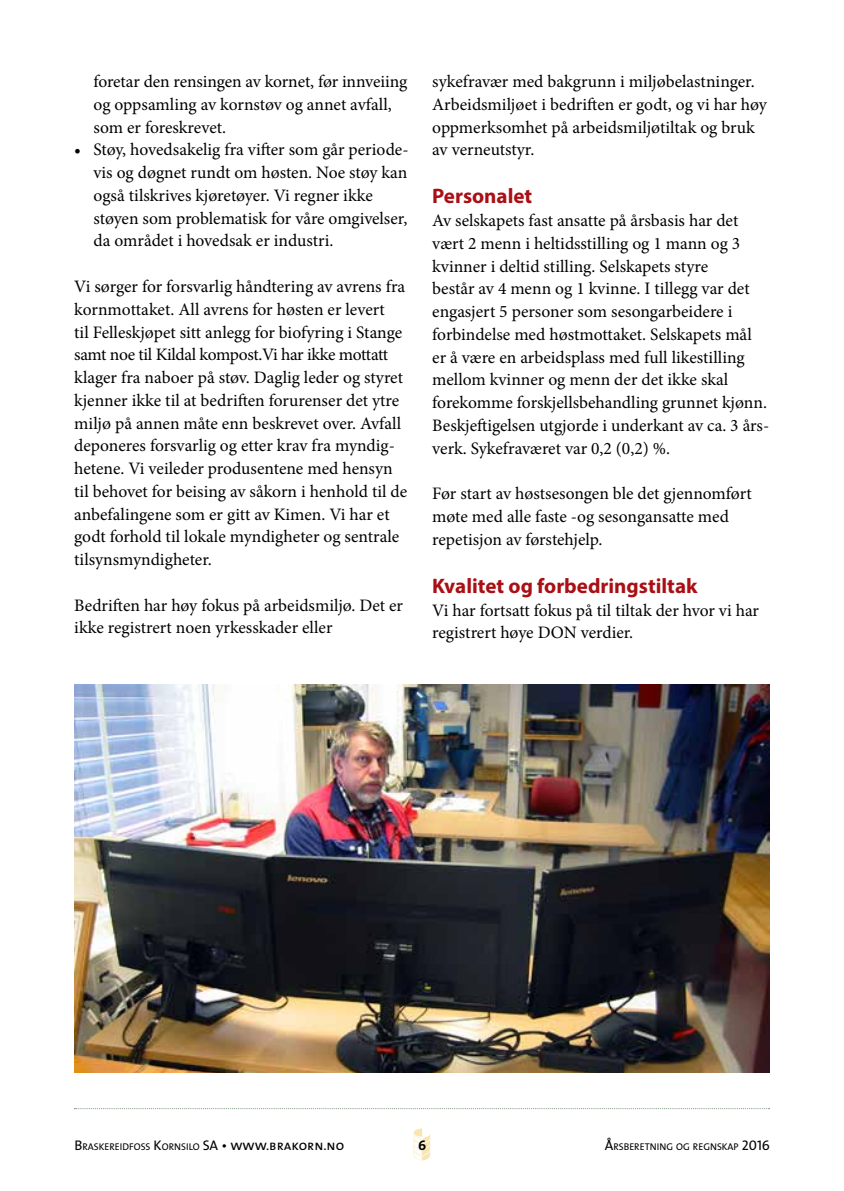
<style>
.page{position:relative;width:844px;height:1191px;background:#fff}
.page>*{position:absolute;margin:0;border:0;box-sizing:border-box;transform-origin:0 0}
.t1{font:700 21px "Myriad Pro";color:#a90f14}
.t2{font:17.5px/22.8px "Minion Pro";color:#000}
.t3{font:14px "The Sans Bold Caps";color:#000}
.t4{font:9.8px "The Sans Caps";color:#000}
.s1{font-size:14px}
</style>
<div class="page">
<svg style="left:413px;top:1128px;width:18px;height:33px"></svg>
<svg style="left:74px;top:1108px;width:695px;height:1px"></svg>
<img style="left:74px;top:685px;width:695px;height:387px">
<p class="t2" style="left:93px;top:70px;width:315px">foretar den rensingen av kornet, før innveiing og oppsamling av kornstøv og annet avfall, som er foreskrevet.</p>
<p class="t2" style="left:93px;top:139px;width:316px;text-indent:-19px">• Støy, hovedsakelig fra vifter som går periode&shy;vis og døgnet rundt om høsten. Noe støy kan også tilskrives kjøretøyer. Vi regner ikke støyen som problematisk for våre omgivelser, da området i hovedsak er industri.</p>
<p class="t2" style="left:74px;top:275px;width:334px">Vi sørger for forsvarlig håndtering av avrens fra kornmottaket. All avrens for høsten er levert<br>til Felleskjøpet sitt anlegg for biofyring i Stange samt noe til Kildal kompost.Vi har ikke mottatt klager fra naboer på støv. Daglig leder og styret kjenner ikke til at bedriften forurenser det ytre miljø på annen måte enn beskrevet over. Avfall deponeres forsvarlig og etter krav fra myndig&shy;hetene. Vi veileder produsentene med hensyn til behovet for beising av såkorn i henhold til de anbefalingene som er gitt av Kimen. Vi har et godt forhold til lokale myndigheter og sentrale tilsynsmyndigheter.</p>
<p class="t2" style="left:74px;top:594px;width:330px">Bedriften har høy fokus på arbeidsmiljø. Det er ikke registrert noen yrkesskader eller</p>
<p class="t2" style="left:432px;top:70px;width:336px">sykefravær med bakgrunn i miljøbelastninger.<br>Arbeidsmiljøet i bedriften er godt, og vi har høy oppmerksomhet på arbeidsmiljøtiltak og bruk av verneutstyr.</p>
<p class="t1" style="left:432px;top:183px;width:101px">Personalet</p>
<p class="t2" style="left:432px;top:209px;width:338px">Av selskapets fast ansatte på årsbasis har det vært 2 menn i heltidsstilling og 1 mann og 3 kvinner i deltid stilling. Selskapets styre<br>består av 4 menn og 1 kvinne. I tillegg var det engasjert 5 personer som sesongarbeidere i forbindelse med høstmottaket. Selskapets mål er å være en arbeidsplass med full likestilling mellom kvinner og menn der det ikke skal forekomme forskjellsbehandling grunnet kjønn.<br>Beskjeftigelsen utgjorde i underkant av ca. 3 års&shy;verk. Sykefraværet var 0,2 (0,2) %.</p>
<p class="t2" style="left:432px;top:482px;width:321px">Før start av høstsesongen ble det gjennomført møte med alle faste -og sesongansatte med repetisjon av førstehjelp.</p>
<p class="t1" style="left:432px;top:572px;width:267px">Kvalitet og forbedringstiltak</p>
<p class="t2" style="left:432px;top:598px;width:328px">Vi har fortsatt fokus på til tiltak der hvor vi har registrert høye DON verdier.</p>
<p class="t4" style="left:74px;top:1138px;width:271px"><span class="s1">B</span>RASKEREIDFOSS <span class="s1">K</span>ORNSILO <span class="s1">SA •</span> <span class="s1">www.brakorn.no</span></p>
<p class="t3" style="left:418px;top:1133px;width:10px">6</p>
<p class="t4" style="left:604px;top:1138px;width:167px"><span class="s1">Å</span>RSBERETNING OG REGNSKAP <span class="s1">2016</span></p>
</div>
